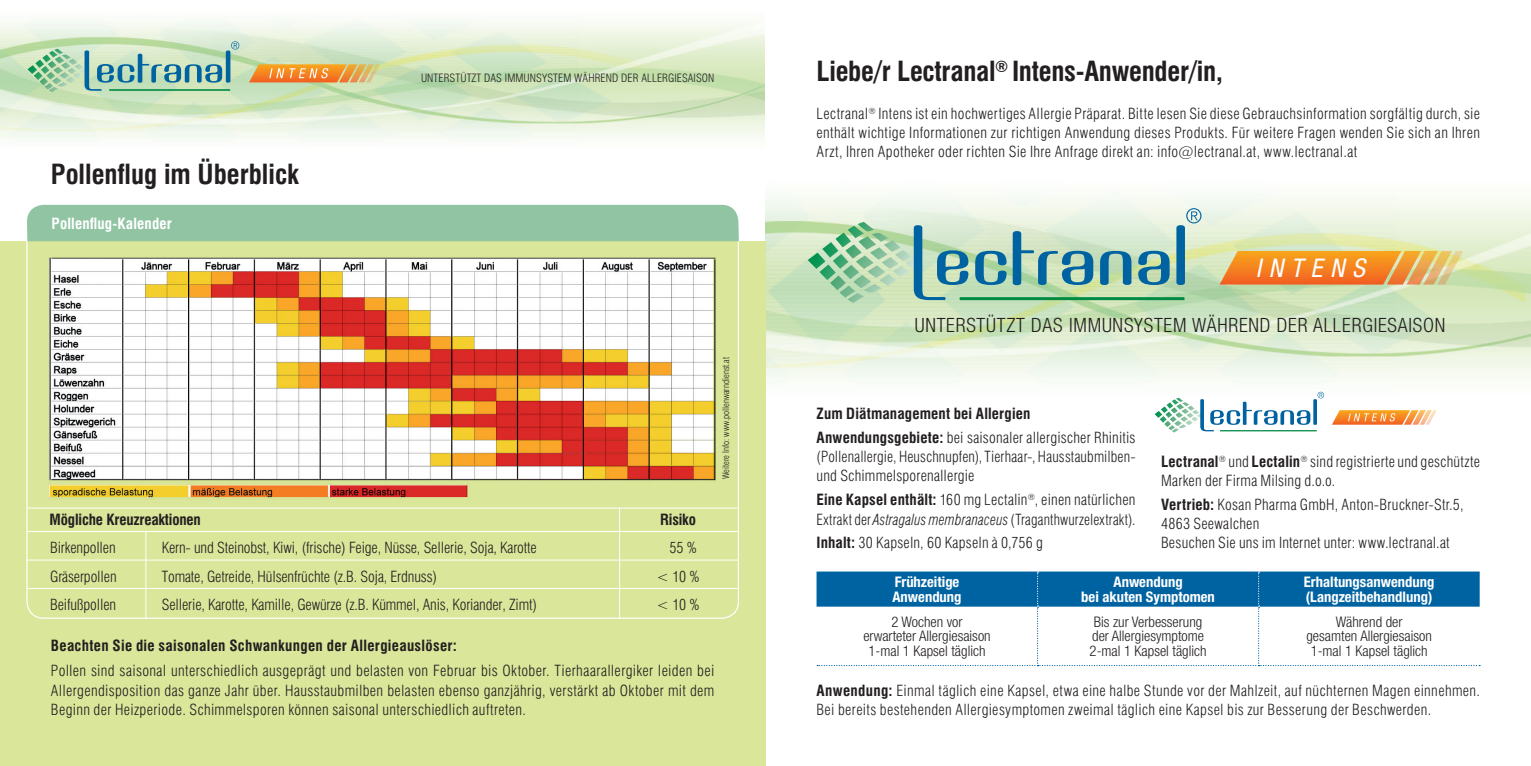
<style>
.page{position:relative;width:1531px;height:766px;background:#fff}
.page>*{position:absolute;margin:0;border:0;box-sizing:border-box;transform-origin:0 0}
.t1{font:27px "HR Swiss 721 Bold Condensed BT";letter-spacing:-.01em;color:#231f20}
.t2{font:italic condensed 25.88px "Helvetica Neue LT Pro";letter-spacing:.3em;color:#fff}
.t3{font:300 condensed 19.8px "Helvetica Neue LT Pro";letter-spacing:.04em;color:#231f20}
.t4{font:15.08px/19.1px "HR Swiss 721 Light Condensed BT";letter-spacing:.015em;color:#231f20}
.t5{font:15.08px/28.3px "HR Swiss 721 Light Condensed BT";letter-spacing:-.01em;color:#231f20}
.t6{font:15.08px "HR Swiss 721 Bold Condensed BT";letter-spacing:.015em;color:#231f20}
.t7{font:15.08px "HR Swiss 721 Bold Condensed BT";letter-spacing:-.01em;color:#231f20}
.t8{font:15.08px "HR Swiss 721 Bold Condensed BT";letter-spacing:.01em;color:#fff}
.t9{font:300 condensed 14.62px/14.6px "Helvetica Neue LT Pro";color:#231f20;text-align:center}
.t10{font:700 condensed 14.62px/14.6px "Helvetica Neue LT Pro";color:#fff}
.t11{font:11.25px "HR Swiss 721 Light Condensed BT";letter-spacing:.01em;color:#231f20}
.t12{font:9px "HR Swiss 721 Light Condensed BT";color:#231f20}
.s1{font-family:"HR Swiss 721 Bold Condensed BT"}
.s2{font-family:"HR Swiss 721 Light Condensed Italic BT"}
</style>
<div class="page">
<img style="left:0;top:22px;width:765px;height:117px">
<img style="left:765px;top:197px;width:766px;height:568px">
<div style="left:0;top:241px;width:765px;height:524px;background:#dae699"></div>
<div style="left:27px;top:205px;width:712px;height:36px;background:#90c4a3"></div>
<img style="left:40px;top:257px;width:687px;height:282px">
<hr style="left:27px;top:531px;width:711px;height:1px;background:#fff">
<hr style="left:27px;top:507px;width:711px;height:1px;background:#fff">
<hr style="left:27px;top:559px;width:711px;height:1px;background:#fff">
<hr style="left:27px;top:588px;width:711px;height:1px;background:#fff">
<hr style="left:145px;top:531px;width:1px;height:87px;background:#fff">
<hr style="left:619px;top:507px;width:1px;height:111px;background:#fff">
<svg style="left:27px;top:41px;width:212px;height:51px;background:#a9cfb5"></svg>
<hr style="left:109px;top:89px;width:121px;height:2px;background:#008a43">
<svg style="left:249px;top:64px;width:131px;height:18px;background:#ec9f4b"></svg>
<svg style="left:808px;top:208px;width:393px;height:95px;background:#b0d2bd"></svg>
<hr style="left:959px;top:297px;width:225px;height:3px;background:#008a43">
<svg style="left:1219px;top:251px;width:244px;height:33px;background:#ee963d"></svg>
<svg style="left:1154px;top:391px;width:170px;height:41px"></svg>
<hr style="left:1220px;top:430px;width:96px;height:1px;background:#008a43">
<svg style="left:1332px;top:410px;width:104px;height:14px"></svg>
<svg style="left:816px;top:571px;width:664px;height:94px"></svg>
<h1 class="t1" style="left:51px;top:158px;width:249px">Pollenflug im Überblick</h1>
<p class="t8" style="left:52px;top:214px;width:122px">Pollenflug-Kalender</p>
<p class="t11" style="left:421px;top:71px;width:295px">UNTERSTÜTZT DAS IMMUNSYSTEM WÄHREND DER ALLERGIESAISON</p>
<p class="t12" style="left:720px;top:479px;width:124px;rotate:-90deg">Weitere Info: www.pollenwarndienst.at</p>
<p class="t7" style="left:50px;top:510px;width:153px">Mögliche Kreuzreaktionen</p>
<p class="t4" style="left:50px;top:533px;width:68px;line-height:28.3px;text-align:justify">Birkenpollen Gräserpollen Beifußpollen</p>
<p class="t5" style="left:162px;top:533px;width:377px">Kern- und Steinobst, Kiwi, (frische) Feige, Nüsse, Sellerie, Soja, Karotte<br>Tomate, Getreide, Hülsenfrüchte (z.B. Soja, Erdnuss)<br>Sellerie, Karotte, Kamille, Gewürze (z.B. Kümmel, Anis, Koriander, Zimt)</p>
<p class="t6" style="left:660px;top:510px;width:37px">Risiko</p>
<p class="t4" style="left:656px;top:533px;width:45px;line-height:28.3px;text-indent:13px">55 % &lt; 10 % &lt; 10 %</p>
<p class="t6" style="left:51px;top:636px;width:407px">Beachten Sie die saisonalen Schwankungen der Allergieauslöser:</p>
<p class="t4" style="left:51px;top:661px;width:665px;text-align:justify">Pollen sind saisonal unterschiedlich ausgeprägt und belasten von Februar bis Oktober. Tierhaarallergiker leiden bei Allergendisposition das ganze Jahr über. Hausstaubmilben belasten ebenso ganzjährig, verstärkt ab Oktober mit dem Beginn der Heizperiode. Schimmelsporen können saisonal unterschiedlich auftreten.</p>
<h1 class="t1" style="left:816px;top:55px;width:408px">Liebe/r Lectranal<sup>®</sup> Intens-Anwender/in,</h1>
<p class="t4" style="left:816px;top:104px;width:665px;text-align:justify">Lectranal<sup>®</sup> Intens ist ein hochwertiges Allergie Präparat. Bitte lesen Sie diese Gebrauchsinformation sorgfältig durch, sie enthält wichtige Informationen zur richtigen Anwendung dieses Produkts. Für weitere Fragen wenden Sie sich an Ihren Arzt, Ihren Apotheker oder richten Sie Ihre Anfrage direkt an: info@lectranal.at, www.lectranal.at</p>
<h2 class="t2" style="left:1255px;top:252px;width:111px">INTENS</h2>
<h3 class="t3" style="left:914px;top:313px;width:532px">UNTERSTÜTZT DAS IMMUNSYSTEM WÄHREND DER ALLERGIESAISON</h3>
<p class="t6" style="left:816px;top:404px;width:216px">Zum Diätmanagement bei Allergien</p>
<p class="t4" style="left:816px;top:428px;width:320px;text-align:justify"><span class="s1">Anwendungsgebiete:</span> bei saisonaler allergischer Rhinitis (Pollenallergie, Heuschnupfen), Tierhaar-, Hausstaubmilben&shy;und Schimmelsporenallergie</p>
<p class="t4" style="left:816px;top:490px;width:320px"><span class="s1">Eine Kapsel enthält:</span> 160 mg Lectalin<sup>®</sup>, einen natürlichen<br>Extrakt der <span class="s2">Astragalus membranaceus</span> (Traganthwurzelextrakt).</p>
<p class="t4" style="left:816px;top:533px;width:228px"><span class="s1">Inhalt:</span> 30 Kapseln, 60 Kapseln à 0,756 g</p>
<p class="t4" style="left:1161px;top:452px;width:320px"><span class="s1">Lectranal</span><sup>®</sup> und <span class="s1">Lectalin</span><sup>®</sup> sind registrierte und geschützte<br>Marken der Firma Milsing d.o.o.</p>
<p class="t4" style="left:1161px;top:495px;width:304px"><span class="s1">Vertrieb:</span> Kosan Pharma GmbH, Anton-Bruckner-Str.5,<br>4863 Seewalchen<br>Besuchen Sie uns im Internet unter: www.lectranal.at</p>
<p class="t10" style="left:892px;top:574px;width:71px">Frühzeitige<br>Anwendung</p>
<p class="t10" style="left:1081px;top:574px;width:135px;text-align:center">Anwendung<br>bei akuten Symptomen</p>
<p class="t10" style="left:1304px;top:574px;width:132px">Erhaltungsanwendung (Langzeitbehandlung)</p>
<p class="t9" style="left:863px;top:613px;width:129px">2 Wochen vor erwarteter Allergiesaison<br>1-mal 1 Kapsel täglich</p>
<p class="t9" style="left:1089px;top:613px;width:118px;text-align:left">Bis zur Verbesserung der Allergiesymptome<br>2-mal 1 Kapsel täglich</p>
<p class="t9" style="left:1306px;top:613px;width:127px">Während der<br>gesamten Allergiesaison<br>1-mal 1 Kapsel täglich</p>
<p class="t4" style="left:816px;top:680px;width:665px"><span class="s1">Anwendung:</span> Einmal täglich eine Kapsel, etwa eine halbe Stunde vor der Mahlzeit, auf nüchternen Magen einnehmen.<br>Bei bereits bestehenden Allergiesymptomen zweimal täglich eine Kapsel bis zur Besserung der Beschwerden.</p>
</div>
